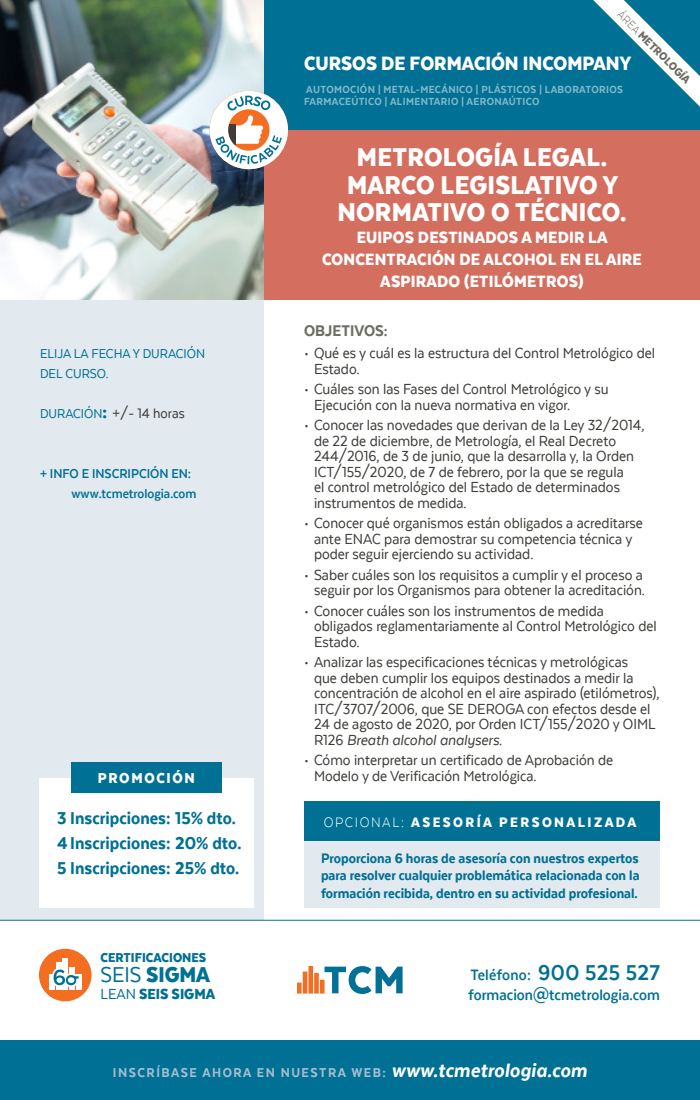
<style>
.page{position:relative;width:700px;height:1100px;background:#fff}
.page>*{position:absolute;margin:0;border:0;box-sizing:border-box;transform-origin:0 0}
.t1{font:900 30px/27.5px "Texta Narrow";letter-spacing:.01em;color:#fff;text-align:center}
.t2{font:900 25px "Texta Narrow";color:#007095}
.t3{font:900 22.5px "Texta Narrow";color:#fff}
.t4{font:800 20px "Texta Narrow";color:#007095}
.t5{font:900 19px/22px "Texta Narrow";letter-spacing:.01em;color:#fff;text-align:center}
.t6{font:800 18px "Texta Narrow";color:#6d6d65}
.t7{font:700 17.5px/20px "Texta Narrow";color:#007095}
.t8{font:17px/15.5px "Texta Narrow";color:#3e3d39}
.t9{font:900 17px "Texta Narrow";color:#007095}
.t10{font:900 16.8px "Texta Narrow";letter-spacing:.1em;color:#fff}
.t11{font:800 16px/17.5px "Texta Narrow";color:#007095;text-align:justify}
.t12{font:900 16px "Texta Narrow";letter-spacing:.15em;color:#fff}
.t13{font:16px "Texta Narrow";color:#3e3d39}
.t14{font:800 15px "Texta Narrow";letter-spacing:.1em;color:#a5bccf}
.t15{font:700 15px "Texta Narrow";color:#007095}
.t16{font:15px/20px "Texta Narrow";color:#007095}
.t17{font:900 15px "Texta Narrow";color:#007095}
.t18{font:900 13px "Texta Narrow";color:#6d6d65}
.t19{font:800 12px/12.5px "Texta Narrow";letter-spacing:.03em;color:#fff}
.s1{font-size:15px;color:#007095}
.s2{font-weight:900;font-size:20px;color:#007095}
.s3{font-weight:400}
.s4{font-family:"Texta Narrow Alt";font-weight:300}
.s5{font-size:17px}
.s6{font-style:italic}
.s7{font-weight:300}
.s8{font-size:25px}
.s9{font-style:italic;font-size:22.5px;color:#fff}
</style>
<div class="page">
<img style="left:0;top:0;width:264px;height:300px">
<div style="left:264px;top:130px;width:436px;height:170px;background:#d46f60"></div>
<div style="left:0;top:1040px;width:700px;height:60px;background:#007095"></div>
<div style="left:264px;top:0;width:436px;height:130px;background:#007095"></div>
<div style="left:0;top:300px;width:264px;height:620px;background:#e2e9ef"></div>
<hr style="left:0;top:920px;width:700px;height:1px;background:#007095">
<svg style="left:593px;top:0;width:107px;height:107px"></svg>
<svg style="left:297px;top:966px;width:106px;height:28px"></svg>
<div style="left:39px;top:949px;width:53px;height:52px;background:#f36e21;border-radius:50%"></div>
<div style="left:49px;top:975px;width:5px;height:15px;background:#fff"></div>
<div style="left:76px;top:975px;width:5px;height:15px;background:#fff"></div>
<div style="left:69px;top:967px;width:5px;height:23px;background:#fff"></div>
<div style="left:56px;top:962px;width:5px;height:28px;background:#fff"></div>
<div style="left:63px;top:958px;width:5px;height:32px;background:#fff"></div>
<svg style="left:50px;top:966px;width:32px;height:23px"></svg>
<div style="left:39px;top:778px;width:215px;height:129px;background:#fff"></div>
<div style="left:71px;top:763px;width:150px;height:30px;background:#007095"></div>
<div style="left:305px;top:841px;width:355px;height:66px;background:#e2e9ef"></div>
<div style="left:305px;top:801px;width:355px;height:40px;background:#007095"></div>
<svg style="left:210px;top:91px;width:78px;height:78px"></svg>
<p class="t16" style="left:40px;top:344px;width:167px">ELIJA LA FECHA Y DURACIÓN<br>DEL CURSO.</p>
<p class="t13" style="left:40px;top:405px;width:146px"><span class="s1">DURACIÓN</span><span class="s2">:</span> +/- 14 horas</p>
<p class="t15" style="left:40px;top:466px;width:153px">+ INFO E INSCRIPCIÓN EN:</p>
<p class="t15" style="left:72px;top:486px;width:126px">www.tcmetrologia.com</p>
<p class="t10" style="left:98px;top:770px;width:99px">PROMOCIÓN</p>
<p class="t4" style="left:57px;top:808px;width:180px">3 Inscripciones: 15% dto.</p>
<p class="t4" style="left:57px;top:833px;width:186px">4Inscripciones: 20% dto.</p>
<p class="t4" style="left:57px;top:858px;width:184px">5 Inscripciones: 25% dto.</p>
<p class="t17" style="left:101px;top:950px;width:107px">CERTIFICACIONES</p>
<p class="t2" style="left:101px;top:962px;width:111px"><span class="s3">SEIS</span> SIGMA</p>
<p class="t9" style="left:101px;top:985px;width:116px"><span class="s3">LEAN</span> SEIS SIGMA</p>
<p class="t18" style="left:624px;top:8px;width:99px;rotate:45deg"><span class="s4">ÁREA</span> METROLOGÍA</p>
<p class="t3" style="left:304px;top:52px;width:329px">CURSOS DE FORMACIÓN INCOMPANY</p>
<p class="t19" style="left:304px;top:83px;width:321px">AUTOMOCIÓN | METAL-MECÁNICO | PLÁSTICOS | LABORATORIOS<br>FARMACEÚTICO | ALIMENTARIO | AERONAÚTICO</p>
<p class="t1" style="left:357px;top:143px;width:252px">METROLOGÍA LEGAL.</p>
<p class="t1" style="left:337px;top:170px;width:291px">MARCO LEGISLATIVO Y<br>NORMATIVO O TÉCNICO.</p>
<p class="t5" style="left:322px;top:226px;width:321px">EUIPOS DESTINADOS A MEDIR LA<br>CONCENTRACIÓN DE ALCOHOL EN EL AIRE<br>ASPIRADO (ETILÓMETROS)</p>
<p class="t6" style="left:304px;top:321px;width:85px">OBJETIVOS<span class="s5">:</span></p>
<p class="t8" style="left:314px;top:345px;width:343px;text-indent:-10px">• Qué es y cuál es la estructura del Control Metrológico del<br>Estado.</p>
<p class="t8" style="left:314px;top:381px;width:296px;text-indent:-10px">• Cuáles son las Fases del Control Metrológico y su<br>Ejecución con la nueva normativa en vigor.</p>
<p class="t8" style="left:314px;top:417px;width:332px;text-indent:-10px">• Conocer las novedades que derivan de la Ley 32/2014, de 22 de diciembre, de Metrología, el Real Decreto 244/2016, de 3 de junio, que la desarrolla y, la Orden ICT/155/2020, de 7 de febrero, por la que se regula<br>el control metrológico del Estado de determinados instrumentos de medida.</p>
<p class="t8" style="left:314px;top:515px;width:331px;text-indent:-10px">• Conocer qué organismos están obligados a acreditarse ante ENAC para demostrar su competencia técnica y poder seguir ejerciendo su actividad.</p>
<p class="t8" style="left:304px;top:567px;width:343px;text-align:center">• Saber cuáles son los requisitos a cumplir y el proceso a seguir por los Organismos para obtener la acreditación.</p>
<p class="t8" style="left:314px;top:603px;width:344px;text-indent:-10px">• Conocer cuáles son los instrumentos de medida obligados reglamentariamente al Control Metrológico del<br>Estado.</p>
<p class="t8" style="left:314px;top:654px;width:347px;text-indent:-10px">• Analizar las especificaciones técnicas y metrológicas<br>que deben cumplir los equipos destinados a medir la concentración de alcohol en el aire aspirado (etilómetros), ITC/3707/2006, que SE DEROGA con efectos desde el 24 de agosto de 2020, por Orden ICT/155/2020 y OIML R126 <span class="s6">Breath alcohol analysers</span>.</p>
<p class="t8" style="left:314px;top:752px;width:301px;text-indent:-10px">• Cómo interpretar un certificado de Aprobación de<br>Modelo y de Verificación Metrológica.</p>
<p class="t12" style="left:324px;top:814px;width:314px"><span class="s7">OPCIONAL:</span> ASESORÍA PERSONALIZADA</p>
<p class="t11" style="left:321px;top:849px;width:320px">Proporciona 6 horas de asesoría con nuestros expertos para resolver cualquier problemática relacionada con la formación recibida, dentro en su actividad profesional.</p>
<p class="t7" style="left:469px;top:964px;width:193px">Teléfono: <span class="s8">900 525 527 </span>formacion@tcmetrologia.com</p>
<p class="t14" style="left:113px;top:1064px;width:476px">INSCRÍBASE AHORA EN NUESTRA WEB: <span class="s9">www.tcmetrologia.com</span></p>
</div>
